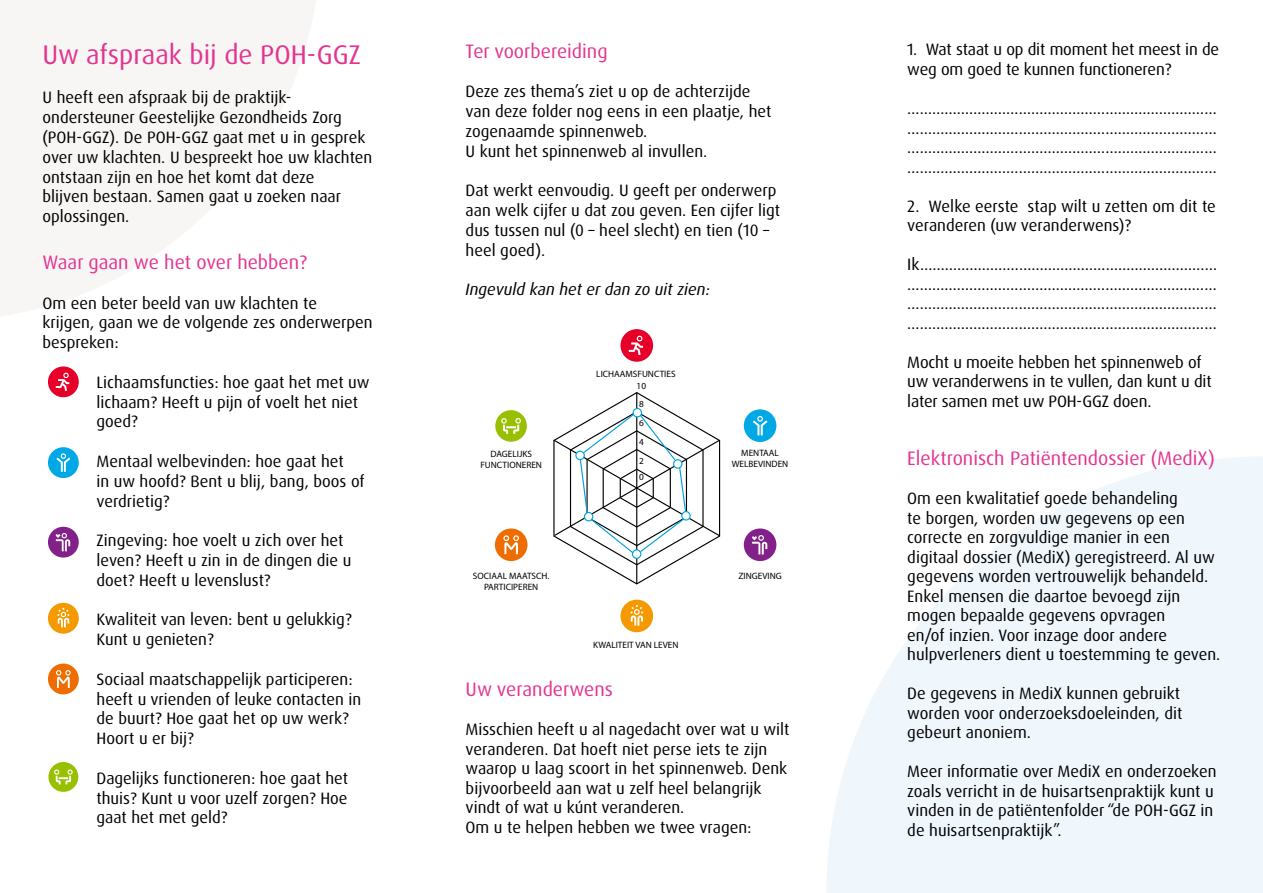
<style>
.page{position:relative;width:1263px;height:893px;background:#fff}
.page>*{position:absolute;margin:0;border:0;box-sizing:border-box;transform-origin:0 0}
.t1{font:27px "Dax OT";color:#e33490}
.t2{font:19.5px "Dax OT";color:#e33490}
.t3{font:16.5px/19.5px "Dax OT";color:#000}
.t4{font:italic 16.5px "Dax OT";color:#000}
.t5{font:9.3px/11.1px "Myriad Pro";color:#000;text-align:center}
</style>
<div class="page">
<svg style="left:826px;top:457px;width:437px;height:436px;fill:#eff6fc"></svg>
<div style="left:48px;top:762px;width:30px;height:30px;background:#98c000;border-radius:50%"></div>
<svg style="left:54px;top:769px;width:19px;height:15px"></svg>
<div style="left:48px;top:603px;width:31px;height:31px;background:#f49900;border-radius:50%"></div>
<svg style="left:57px;top:608px;width:12px;height:19px"></svg>
<div style="left:48px;top:366px;width:31px;height:31px;background:#e60029;border-radius:50%"></div>
<svg style="left:56px;top:373px;width:13px;height:18px"></svg>
<div style="left:48px;top:447px;width:31px;height:31px;background:#00a9e6;border-radius:50%"></div>
<svg style="left:56px;top:453px;width:14px;height:19px"></svg>
<div style="left:48px;top:527px;width:31px;height:31px;background:#822189;border-radius:50%"></div>
<svg style="left:56px;top:533px;width:14px;height:18px"></svg>
<div style="left:48px;top:664px;width:31px;height:30px;background:#ed6d00;border-radius:50%"></div>
<svg style="left:56px;top:670px;width:15px;height:18px"></svg>
<div style="left:495px;top:410px;width:32px;height:32px;background:#98c000;border-radius:50%"></div>
<svg style="left:501px;top:418px;width:20px;height:16px"></svg>
<div style="left:620px;top:600px;width:33px;height:32px;background:#f49900;border-radius:50%"></div>
<svg style="left:630px;top:605px;width:13px;height:21px"></svg>
<div style="left:620px;top:329px;width:33px;height:33px;background:#e60029;border-radius:50%"></div>
<svg style="left:629px;top:336px;width:14px;height:19px"></svg>
<div style="left:744px;top:409px;width:32px;height:33px;background:#00a9e6;border-radius:50%"></div>
<svg style="left:753px;top:416px;width:14px;height:19px"></svg>
<div style="left:744px;top:528px;width:32px;height:33px;background:#822189;border-radius:50%"></div>
<svg style="left:752px;top:535px;width:15px;height:19px"></svg>
<div style="left:495px;top:528px;width:32px;height:33px;background:#ed6d00;border-radius:50%"></div>
<svg style="left:503px;top:535px;width:16px;height:19px"></svg>
<svg style="left:553px;top:392px;width:168px;height:193px"></svg>
<h1 class="t1" style="left:43px;top:37px;width:320px">Uw afspraak bij de POH-GGZ</h1>
<p class="t3" style="left:43px;top:88px;width:331px">U heeft een afspraak bij de praktijk&shy;ondersteuner Geestelijke Gezondheids Zorg (POH-GGZ). De POH-GGZ gaat met u in gesprek over uw klachten. U bespreekt hoe uw klachten ontstaan zijn en hoe het komt dat deze<br>blijven bestaan. Samen gaat u zoeken naar oplossingen.</p>
<p class="t2" style="left:43px;top:250px;width:266px">Waar gaan we het over hebben?</p>
<p class="t3" style="left:43px;top:293px;width:332px">Om een beter beeld van uw klachten te krijgen, gaan we de volgende zes onderwerpen bespreken:</p>
<p class="t3" style="left:97px;top:372px;width:275px">Lichaamsfuncties: hoe gaat het met uw lichaam? Heeft u pijn of voelt het niet goed?</p>
<p class="t3" style="left:97px;top:451px;width:270px">Mentaal welbevinden: hoe gaat het<br>in uw hoofd? Bent u blij, bang, boos of verdrietig?</p>
<p class="t3" style="left:97px;top:531px;width:256px">Zingeving: hoe voelt u zich over het leven? Heeft u zin in de dingen die u doet? Heeft u levenslust?</p>
<p class="t3" style="left:97px;top:610px;width:257px">Kwaliteit van leven: bent u gelukkig?<br>Kunt u genieten?</p>
<p class="t3" style="left:97px;top:669px;width:266px">Sociaal maatschappelijk participeren: heeft u vrienden of leuke contacten in de buurt? Hoe gaat het op uw werk?<br>Hoort u er bij?</p>
<p class="t3" style="left:97px;top:768px;width:253px;text-align:justify">Dagelijks functioneren: hoe gaat het thuis? Kunt u voor uzelf zorgen? Hoe gaat het met geld?</p>
<p class="t2" style="left:466px;top:39px;width:143px">Ter voorbereiding</p>
<p class="t3" style="left:466px;top:82px;width:307px">Deze zes thema’s ziet u op de achterzijde van deze folder nog eens in een plaatje, het zogenaamde spinnenweb.<br>U kunt het spinnenweb al invullen.</p>
<p class="t3" style="left:466px;top:181px;width:316px">Dat werkt eenvoudig. U geeft per onderwerp aan welk cijfer u dat zou geven. Een cijfer ligt dus tussen nul (0 – heel slecht) en tien (10 – heel goed).</p>
<p class="t4" style="left:466px;top:279px;width:246px">Ingevuld kan het er dan zo uit zien:</p>
<p class="t5" style="left:596px;top:368px;width:81px">LICHAAMSFUNCTIES</p>
<p class="t5" style="left:637px;top:380px;width:11px">10</p>
<p class="t5" style="left:639px;top:398px;width:6px">8</p>
<p class="t5" style="left:639px;top:417px;width:6px">6</p>
<p class="t5" style="left:639px;top:436px;width:6px">4</p>
<p class="t5" style="left:480px;top:448px;width:63px">DAGELIJKS<br>FUNCTIONEREN</p>
<p class="t5" style="left:639px;top:455px;width:6px">2</p>
<p class="t5" style="left:473px;top:570px;width:78px">SOCIAAL MAATSCH.<br>PARTICIPEREN</p>
<p class="t5" style="left:639px;top:471px;width:6px">0</p>
<p class="t5" style="left:593px;top:639px;width:87px">KWALITEIT VAN LEVEN</p>
<p class="t5" style="left:732px;top:448px;width:58px">MENTAAL<br>WELBEVINDEN</p>
<p class="t5" style="left:738px;top:570px;width:45px">ZINGEVING</p>
<p class="t2" style="left:466px;top:677px;width:149px">Uw veranderwens</p>
<p class="t3" style="left:466px;top:720px;width:325px">Misschien heeft u al nagedacht over wat u wilt veranderen. Dat hoeft niet perse iets te zijn waarop u laag scoort in het spinnenweb. Denk bijvoorbeeld aan wat u zelf heel belangrijk vindt of wat u kúnt veranderen.<br>Om u te helpen hebben we twee vragen:</p>
<p class="t3" style="left:907px;top:40px;width:313px">1. Wat staat u op dit moment het meest in de weg om goed te kunnen functioneren?</p>
<p class="t3" style="left:907px;top:99px;width:311px;text-align:justify">………………………………………………………………… ………………………………………………………………… ………………………………………………………………… …………………………………………………………………</p>
<p class="t3" style="left:907px;top:196px;width:310px">2. Welke eerste stap wilt u zetten om dit te veranderen (uw veranderwens)?</p>
<p class="t3" style="left:907px;top:255px;width:311px;text-align:justify">Ik……………………………………………………………… ………………………………………………………………… ………………………………………………………………… …………………………………………………………………</p>
<p class="t3" style="left:907px;top:352px;width:306px">Mocht u moeite hebben het spinnenweb of uw veranderwens in te vullen, dan kunt u dit later samen met uw POH-GGZ doen.</p>
<p class="t2" style="left:907px;top:446px;width:309px">Elektronisch Patiëntendossier (MediX)</p>
<p class="t3" style="left:907px;top:489px;width:315px">Om een kwalitatief goede behandeling<br>te borgen, worden uw gegevens op een correcte en zorgvuldige manier in een digitaal dossier (MediX) geregistreerd. Al uw gegevens worden vertrouwelijk behandeld.<br>Enkel mensen die daartoe bevoegd zijn mogen bepaalde gegevens opvragen<br>en/of inzien. Voor inzage door andere hulpverleners dient u toestemming te geven.</p>
<p class="t3" style="left:907px;top:684px;width:277px">De gegevens in MediX kunnen gebruikt worden voor onderzoeksdoeleinden, dit gebeurt anoniem.</p>
<p class="t3" style="left:907px;top:762px;width:311px">Meer informatie over MediX en onderzoeken zoals verricht in de huisartsenpraktijk kunt u vinden in de patiëntenfolder “de POH-GGZ in de huisartsenpraktijk”.</p>
</div>
